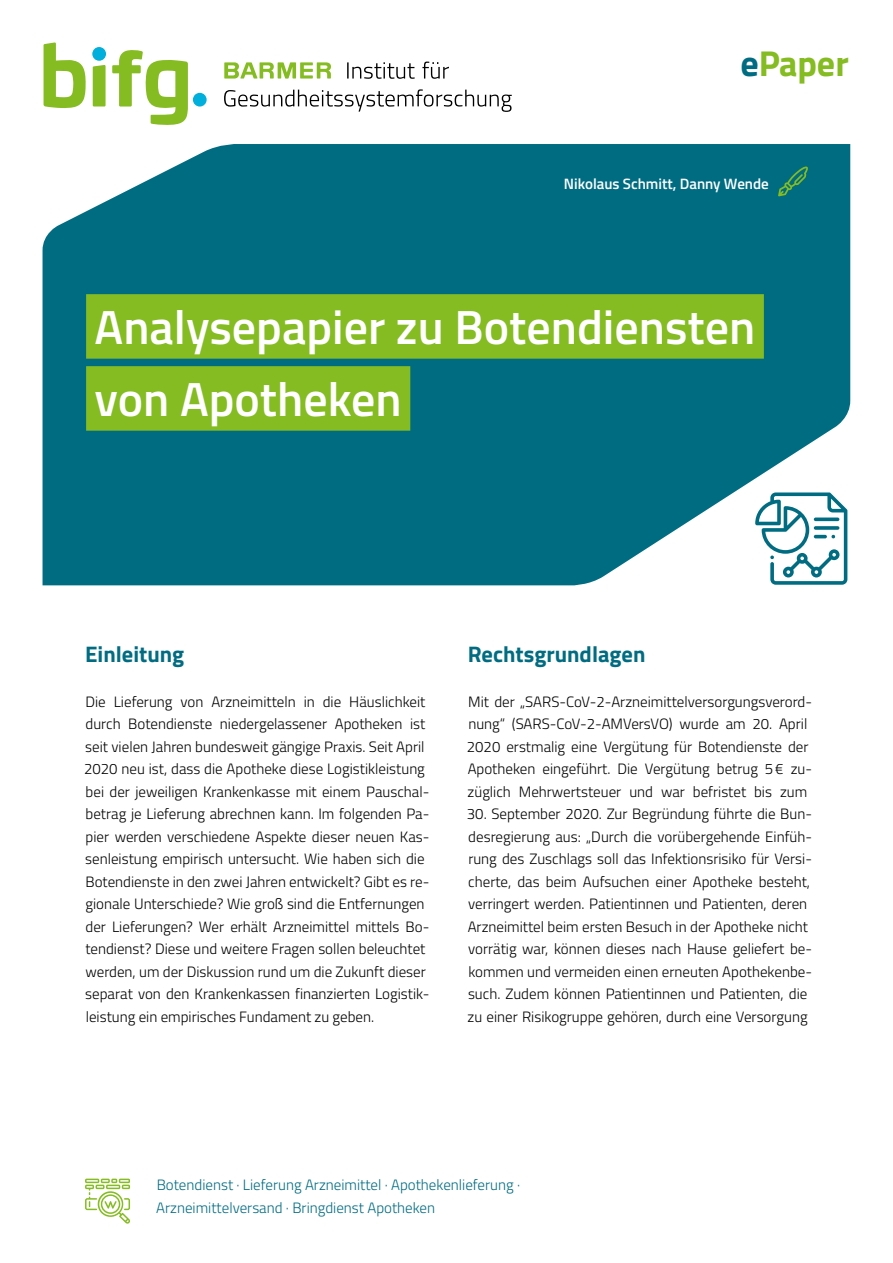
<style>
.page{position:relative;width:893px;height:1263px;background:#fff}
.page>*{position:absolute;margin:0;border:0;box-sizing:border-box;transform-origin:0 0}
.A-Titel_A-02-Titel{font:600 48px/72px "Titillium";color:#fff}
.A4_Bilder_B-Inhalt_B-03_2-P-FT_mA_MARIA{font:700 36px "Titillium Web";color:#85bc21}
.B-Inhalt_B-01_1-H1_oN{font:700 22.5px "Titillium";color:#006c82}
.B-Inhalt_B-03_2-P-FT_mA{font:300 15px/22.5px "Titillium";color:#000}
.A-Titel_A-06-Keyword{font:300 15px/22.5px "Titillium";color:#006c82}
.A-Titel_A-04-Autor{font:600 15px "Titillium";color:#fff}
.s1{color:#006c82}
</style>
<div class="page">
<svg style="left:43px;top:144px;width:807px;height:441px;background:#13778b"></svg>
<svg style="left:85px;top:1178px;width:45px;height:45px"></svg>
<svg style="left:778px;top:166px;width:30px;height:30px"></svg>
<svg style="left:755px;top:492px;width:92px;height:93px"></svg>
<svg style="left:814px;top:517px;width:25px;height:4px"></svg>
<svg style="left:814px;top:526px;width:25px;height:4px"></svg>
<svg style="left:347px;top:62px;width:68px;height:17px"></svg>
<svg style="left:422px;top:62px;width:27px;height:17px"></svg>
<svg style="left:224px;top:89px;width:288px;height:23px"></svg>
<svg style="left:224px;top:62px;width:107px;height:17px"></svg>
<svg style="left:93px;top:65px;width:13px;height:41px"></svg>
<svg style="left:44px;top:42px;width:42px;height:66px"></svg>
<svg style="left:112px;top:50px;width:76px;height:75px"></svg>
<div style="left:92px;top:47px;width:14px;height:14px;background:#00afdb;border-radius:50%"></div>
<div style="left:193px;top:93px;width:14px;height:14px;background:#00afdb;border-radius:50%"></div>
<div style="left:86px;top:294px;width:678px;height:65px;background:#85bc21"></div>
<div style="left:86px;top:366px;width:324px;height:65px;background:#85bc21"></div>
<p class="A4_Bilder_B-Inhalt_B-03_2-P-FT_mA_MARIA" style="left:740px;top:36px;width:110px"><span class="s1">e</span>Paper</p>
<p class="A-Titel_A-04-Autor" style="left:564px;top:172px;width:207px">Nikolaus Schmitt, Danny Wende</p>
<p class="A-Titel_A-02-Titel" style="left:95px;top:288px;width:662px">Analysepapier zu Botendiensten von Apotheken</p>
<h1 class="B-Inhalt_B-01_1-H1_oN" style="left:85px;top:636px;width:101px">Einleitung</h1>
<p class="B-Inhalt_B-03_2-P-FT_mA" style="left:84px;top:689px;width:347px">Die Lieferung von Arzneimitteln in die Häuslichkeit durch Botendienste niedergelassener Apotheken ist seit vielen Jahren bundesweit gängige Praxis. Seit April 2020 neu ist, dass die Apotheke diese Logistikleistung bei der jeweiligen Krankenkasse mit einem Pauschal&shy;betrag je Lieferung abrechnen kann. Im folgenden Pa&shy;pier werden verschiedene Aspekte dieser neuen Kas&shy;senleistung empirisch untersucht. Wie haben sich die Botendienste in den zwei Jahren entwickelt? Gibt es re&shy;gionale Unterschiede? Wie groß sind die Entfernungen der Lieferungen? Wer erhält Arzneimittel mittels Bo&shy;tendienst? Diese und weitere Fragen sollen beleuchtet werden, um der Diskussion rund um die Zukunft dieser separat von den Krankenkassen finanzierten Logistik&shy;leistung ein empirisches Fundament zu geben.</p>
<h1 class="B-Inhalt_B-01_1-H1_oN" style="left:468px;top:636px;width:179px">Rechtsgrundlagen</h1>
<p class="B-Inhalt_B-03_2-P-FT_mA" style="left:467px;top:689px;width:347px">Mit der „SARS-CoV-2-Arzneimittelversorgungsverord&shy;nung“ (SARS-CoV-2-AMVersVO) wurde am 20. April 2020 erstmalig eine Vergütung für Botendienste der Apotheken eingeführt. Die Vergütung betrug 5€ zu&shy;züglich Mehrwertsteuer und war befristet bis zum</p>
<p class="B-Inhalt_B-03_2-P-FT_mA" style="left:467px;top:802px;width:347px">30. September 2020. Zur Begründung führte die Bun&shy;desregierung aus: „Durch die vorübergehende Einfüh&shy;rung des Zuschlags soll das Infektionsrisiko für Versi&shy;cherte, das beim Aufsuchen einer Apotheke besteht, verringert werden. Patientinnen und Patienten, deren Arzneimittel beim ersten Besuch in der Apotheke nicht vorrätig war, können dieses nach Hause geliefert be&shy;kommen und vermeiden einen erneuten Apothekenbe&shy;such. Zudem können Patientinnen und Patienten, die zu einer Risikogruppe gehören, durch eine Versorgung</p>
<p class="A-Titel_A-06-Keyword" style="left:156px;top:1173px;width:365px">Botendienst · Lieferung Arzneimittel · Apothekenlieferung ·<br>Arzneimittelversand · Bringdienst Apotheken</p>
</div>
